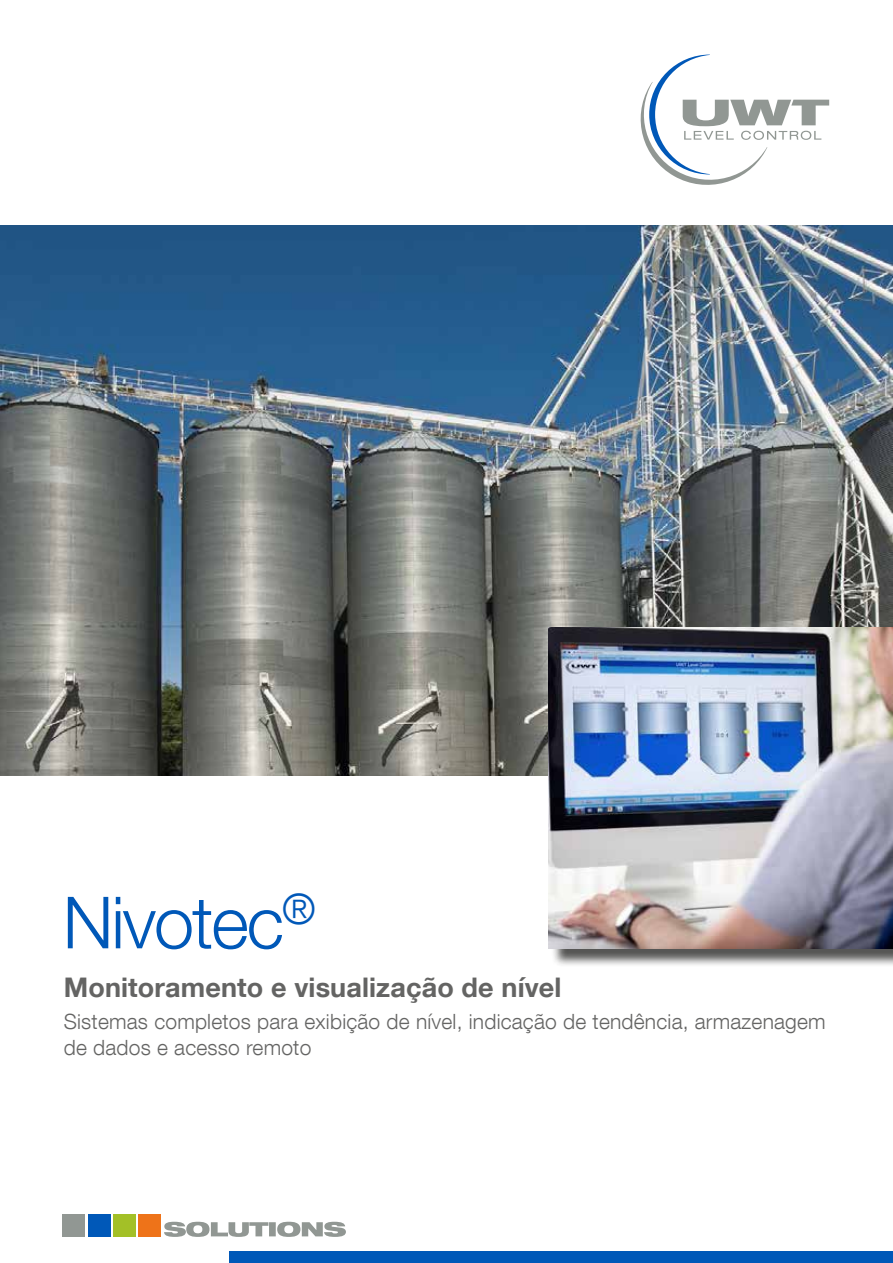
<style>
.page{position:relative;width:893px;height:1263px;background:#fff}
.page>*{position:absolute;margin:0;border:0;box-sizing:border-box;transform-origin:0 0}
.t1{font:300 72px "Helvetica Neue LT Com";letter-spacing:-.03em;color:#0058b8}
.t2{font:700 27px "Helvetica Neue LT Com";letter-spacing:.005em;color:#646463}
.t3{font:300 21px/25.5px "Helvetica Neue LT Com";letter-spacing:.01em;color:#646463}
</style>
<div class="page">
<img style="left:0;top:225px;width:893px;height:550px">
<div style="left:551px;top:629px;width:342px;height:338px;background:#1d1d1b;opacity:.75"></div>
<img style="left:549px;top:627px;width:344px;height:321px">
<svg style="left:640px;top:55px;width:189px;height:130px"></svg>
<div style="left:63px;top:1215px;width:22px;height:22px;background:#919793"></div>
<div style="left:88px;top:1215px;width:22px;height:22px;background:#0058b8"></div>
<div style="left:113px;top:1215px;width:23px;height:22px;background:#a3c027"></div>
<div style="left:139px;top:1215px;width:22px;height:22px;background:#ee7319"></div>
<svg style="left:164px;top:1222px;width:182px;height:15px"></svg>
<div style="left:230px;top:1251px;width:663px;height:12px;background:#0058b8"></div>
<h1 class="t1" style="left:63px;top:879px;width:254px">Nivotec<sup>®</sup></h1>
<p class="t2" style="left:64px;top:971px;width:499px">Monitoramento e visualização de nível</p>
<p class="t3" style="left:64px;top:1009px;width:763px">Sistemas completos para exibição de nível, indicação de tendência, armazenagem de dados e acesso remoto</p>
</div>
